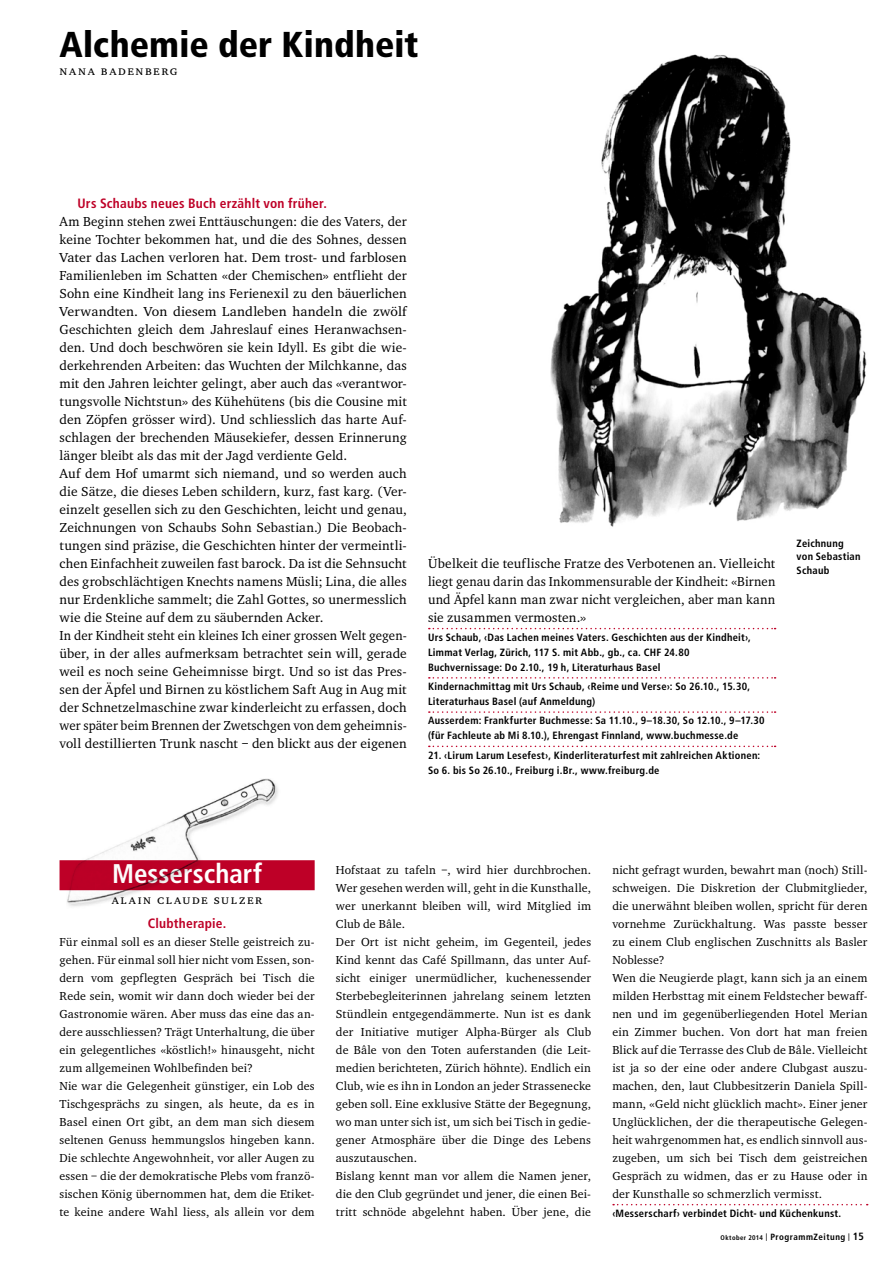
<style>
.page{position:relative;width:893px;height:1263px;background:#fff}
.page>*{position:absolute;margin:0;border:0;box-sizing:border-box;transform-origin:0 0}
.t1{font:900 condensed 36px "Frutiger";letter-spacing:.005em;color:#000}
.t2{font:700 condensed 27px "Frutiger LT Com";color:#fff}
.t3{font:13.5px/18px "Charter EF";letter-spacing:.01em;color:#000}
.t4{font:13.5px/23.2px "Charter EF Regular SC";letter-spacing:.115em;color:#000;text-align:center}
.t5{font:12px/18px "Charter EF";letter-spacing:.015em;color:#000}
.t6{font:700 condensed 10.5px/15px "Frutiger LT Com";letter-spacing:.025em;color:#000}
.t7{font:700 condensed 9px "Frutiger LT Com";letter-spacing:.055em;color:#000}
.s1{font-family:"Frutiger LT Com";font-weight:700;font-stretch:condensed;color:#be0027}
.s2{font-size:6.75px}
.s3{font-size:10.5px}
</style>
<div class="page">
<div style="left:60px;top:860px;width:255px;height:30px;background:#be0027"></div>
<svg style="left:613px;top:1204px;width:255px;height:1px"></svg>
<svg style="left:429px;top:628px;width:347px;height:1px"></svg>
<svg style="left:429px;top:677px;width:347px;height:2px"></svg>
<svg style="left:429px;top:711px;width:347px;height:2px"></svg>
<svg style="left:429px;top:746px;width:347px;height:1px"></svg>
<img style="left:66px;top:778px;width:230px;height:129px">
<img style="left:550px;top:54px;width:317px;height:473px">
<p class="t1" style="left:60px;top:23px;width:361px">Alchemie der Kindheit</p>
<p class="t4" style="left:60px;top:58px;width:120px">nana badenberg</p>
<p class="t3" style="left:60px;top:194px;width:349px;text-indent:18px"><span class="s1">Urs Schaubs neues Buch erzählt von früher.<br></span>Am Beginn stehen zwei Enttäuschungen: die des Vaters, der keine Tochter bekommen hat, und die des Sohnes, dessen Vater das Lachen verloren hat. Dem trost- und farblosen Familienleben im Schatten «der Chemischen» entflieht der Sohn eine Kindheit lang ins Ferienexil zu den bäuerlichen Verwandten. Von diesem Landleben handeln die zwölf Geschichten gleich dem Jahreslauf eines Heranwachsen&shy;den. Und doch beschwören sie kein Idyll. Es gibt die wie&shy;derkehrenden Arbeiten: das Wuchten der Milchkanne, das mit den Jahren leichter gelingt, aber auch das «verantwor&shy;tungsvolle Nichtstun» des Kühehütens (bis die Cousine mit den Zöpfen grösser wird). Und schliesslich das harte Auf&shy;schlagen der brechenden Mäusekiefer, dessen Erinnerung länger bleibt als das mit der Jagd verdiente Geld.<br>Auf dem Hof umarmt sich niemand, und so werden auch die Sätze, die dieses Leben schildern, kurz, fast karg. (Ver&shy;einzelt gesellen sich zu den Geschichten, leicht und genau, Zeichnungen von Schaubs Sohn Sebastian.) Die Beobach&shy;tungen sind präzise, die Geschichten hinter der vermeintli&shy;chen Einfachheit zuweilen fast barock. Da ist die Sehnsucht des grobschlächtigen Knechts namens Müsli; Lina, die alles nur Erdenkliche sammelt; die Zahl Gottes, so unermesslich wie die Steine auf dem zu säubernden Acker.<br>In der Kindheit steht ein kleines Ich einer grossen Welt gegen&shy;über, in der alles aufmerksam betrachtet sein will, gerade weil es noch seine Geheimnisse birgt. Und so ist das Pres&shy;sen der Äpfel und Birnen zu köstlichem Saft Aug in Aug mit der Schnetzelmaschine zwar kinderleicht zu erfassen, doch wer später beim Brennen der Zwetschgen von dem geheimnis&shy;voll destillierten Trunk nascht – den blickt aus der eigenen</p>
<p class="t3" style="left:428px;top:554px;width:349px;text-align:justify">Übelkeit die teuflische Fratze des Verbotenen an. Vielleicht liegt genau darin das Inkommensurable der Kindheit: «Birnen und Äpfel kann man zwar nicht vergleichen, aber man kann sie zusammen vermosten.»</p>
<p class="t6" style="left:428px;top:630px;width:324px">Urs Schaub, ‹Das Lachen meines Vaters. Geschichten aus der Kindheit›,<br>Limmat Verlag, Zürich, 117 S. mit Abb., gb., ca. CHF 24.80<br>Buchvernissage: Do 2.10., 19 h, Literaturhaus Basel</p>
<p class="t6" style="left:428px;top:679px;width:323px">Kindernachmittag mit Urs Schaub, ‹Reime und Verse›: So 26.10., 15.30,<br>Literaturhaus Basel (auf Anmeldung)</p>
<p class="t6" style="left:428px;top:713px;width:338px">Ausserdem: Frankfurter Buchmesse: Sa 11.10., 9–18.30, So 12.10., 9–17.30 (für Fachleute ab Mi 8.10.), Ehrengast Finnland, www.buchmesse.de</p>
<p class="t6" style="left:428px;top:747px;width:334px">21. ‹Lirum Larum Lesefest›, Kinderliteraturfest mit zahlreichen Aktionen:<br>So 6. bis So 26.10., Freiburg i.Br., www.freiburg.de</p>
<p class="t6" style="left:797px;top:536px;width:65px;line-height:13.5px">Zeichnung von Sebastian<br>Schaub</p>
<p class="t2" style="left:112px;top:858px;width:151px">Messerscharf</p>
<p class="t4" style="left:112px;top:888px;width:152px">alain claude sulzer<br><span class="s1">Clubtherapie.</span></p>
<p class="t5" style="left:60px;top:932px;width:257px">Für einmal soll es an dieser Stelle geistreich zu&shy;gehen. Für einmal soll hier nicht vom Essen, son&shy;dern vom gepflegten Gespräch bei Tisch die Rede sein, womit wir dann doch wieder bei der Gastronomie wären. Aber muss das eine das an&shy;dere ausschliessen? Trägt Unterhaltung, die über ein gelegentliches «köstlich!» hinausgeht, nicht zum allgemeinen Wohlbefinden bei?<br>Nie war die Gelegenheit günstiger, ein Lob des Tischgesprächs zu singen, als heute, da es in Basel einen Ort gibt, an dem man sich diesem seltenen Genuss hemmungslos hingeben kann.<br>Die schlechte Angewohnheit, vor aller Augen zu essen – die der demokratische Plebs vom franzö&shy;sischen König übernommen hat, dem die Etiket&shy;te keine andere Wahl liess, als allein vor dem</p>
<p class="t5" style="left:336px;top:860px;width:257px">Hofstaat zu tafeln –, wird hier durchbrochen.<br>Wer gesehen werden will, geht in die Kunsthalle, wer unerkannt bleiben will, wird Mitglied im Club de Bâle.<br>Der Ort ist nicht geheim, im Gegenteil, jedes Kind kennt das Café Spillmann, das unter Auf&shy;sicht einiger unermüdlicher, kuchenessender Sterbebegleiterinnen jahrelang seinem letzten Stündlein entgegendämmerte. Nun ist es dank der Initiative mutiger Alpha-Bürger als Club de Bâle von den Toten auferstanden (die Leit&shy;medien berichteten, Zürich höhnte). Endlich ein Club, wie es ihn in London an jeder Strassenecke geben soll. Eine exklusive Stätte der Begegnung, wo man unter sich ist, um sich bei Tisch in gedie&shy;gener Atmosphäre über die Dinge des Lebens auszutauschen.<br>Bislang kennt man vor allem die Namen jener, die den Club gegründet und jener, die einen Bei&shy;tritt schnöde abgelehnt haben. Über jene, die</p>
<p class="t5" style="left:612px;top:860px;width:257px">nicht gefragt wurden, bewahrt man (noch) Still&shy;schweigen. Die Diskretion der Clubmitglieder, die unerwähnt bleiben wollen, spricht für deren vornehme Zurückhaltung. Was passte besser zu einem Club englischen Zuschnitts als Basler Noblesse?<br>Wen die Neugierde plagt, kann sich ja an einem milden Herbsttag mit einem Feldstecher bewaff&shy;nen und im gegenüberliegenden Hotel Merian ein Zimmer buchen. Von dort hat man freien Blick auf die Terrasse des Club de Bâle. Vielleicht ist ja so der eine oder andere Clubgast auszu&shy;machen, den, laut Clubbesitzerin Daniela Spill&shy;mann, «Geld nicht glücklich macht». Einer jener Unglücklichen, der die therapeutische Gelegen&shy;heit wahrgenommen hat, es endlich sinnvoll aus&shy;zugeben, um sich bei Tisch dem geistreichen Gespräch zu widmen, das er zu Hause oder in der Kunsthalle so schmerzlich vermisst.</p>
<p class="t6" style="left:612px;top:1206px;width:231px">‹Messerscharf› verbindet Dicht- und Küchenkunst.</p>
<p class="t7" style="left:721px;top:1231px;width:145px"><span class="s2">Oktober 2014</span> <sup>|</sup> ProgrammZeitung <sup>|</sup> <span class="s3">15</span></p>
</div>
